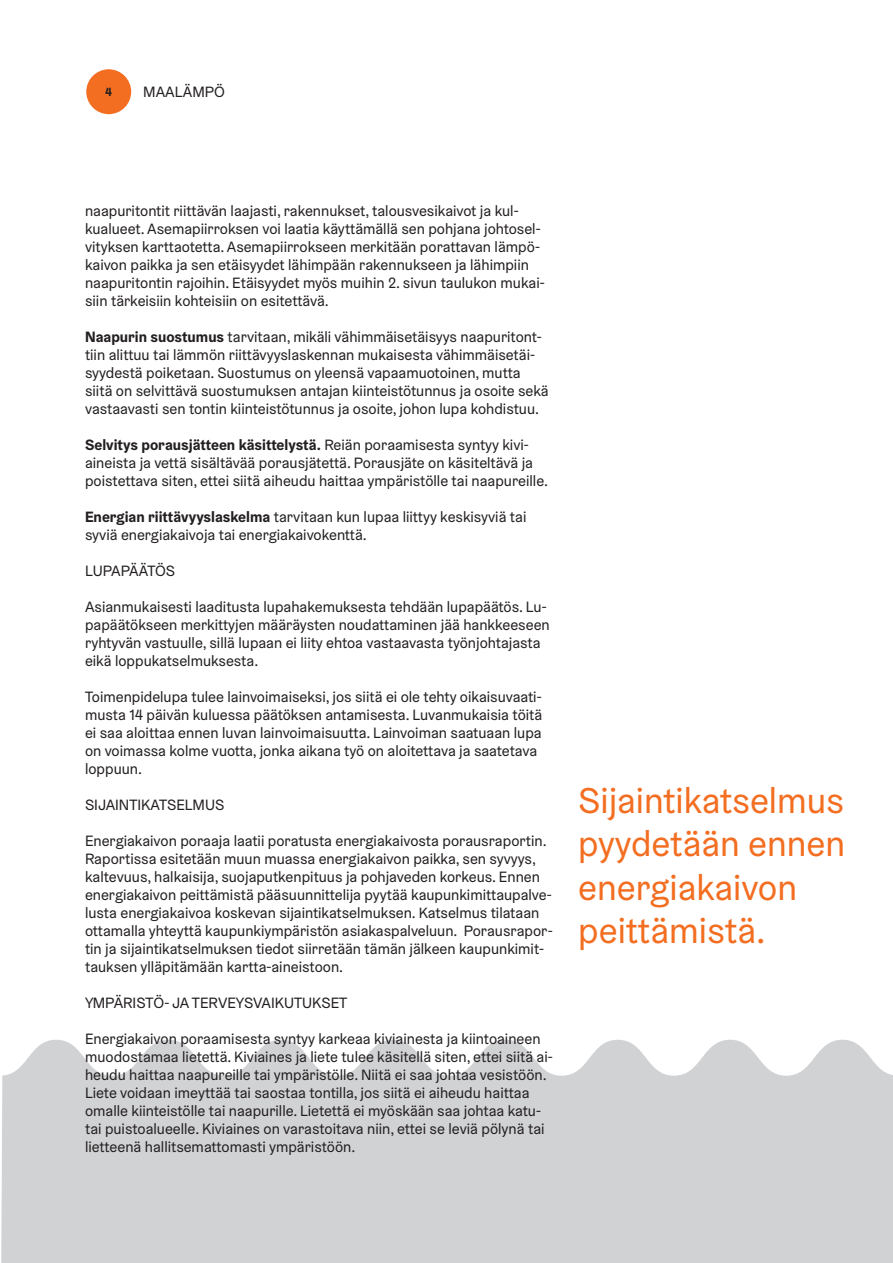
<style>
.page{position:relative;width:893px;height:1263px;background:#fff}
.page>*{position:absolute;margin:0;border:0;box-sizing:border-box;transform-origin:0 0}
.t1{font:36px/43.2px "Helsinki Grotesk";color:#f36e21}
.Leipis_Helsinki_Grts{font:15px/18px "Helsinki Grotesk";color:#231f20}
.t2{font:700 12px "Helsinki Grotesk";color:#231f20}
.s1{font-weight:700}
</style>
<div class="page">
<svg style="left:1px;top:1040px;width:892px;height:223px;background:#d4d5d7"></svg>
<div style="left:86px;top:69px;width:45px;height:45px;background:#f36e21;border-radius:50%"></div>
<p class="t2" style="left:105px;top:84px;width:8px">4</p>
<p class="Leipis_Helsinki_Grts" style="left:143px;top:83px;width:83px">MAALÄMPÖ</p>
<p class="Leipis_Helsinki_Grts" style="left:85px;top:202px;width:461px">naapuritontit riittävän laajasti, rakennukset, talousvesikaivot ja kul&shy;kualueet. Asemapiirroksen voi laatia käyttämällä sen pohjana johtosel&shy;vityksen karttaotetta. Asemapiirrokseen merkitään porattavan lämpö&shy;kaivon paikka ja sen etäisyydet lähimpään rakennukseen ja lähimpiin naapuritontin rajoihin. Etäisyydet myös muihin 2. sivun taulukon mukai&shy;siin tärkeisiin kohteisiin on esitettävä.</p>
<p class="Leipis_Helsinki_Grts" style="left:85px;top:328px;width:465px"><span class="s1">Naapurin suostumus</span> tarvitaan, mikäli vähimmäisetäisyys naapuritont&shy;tiin alittuu tai lämmön riittävyyslaskennan mukaisesta vähimmäisetäi&shy;syydestä poiketaan. Suostumus on yleensä vapaamuotoinen, mutta siitä on selvittävä suostumuksen antajan kiinteistötunnus ja osoite sekä vastaavasti sen tontin kiinteistötunnus ja osoite, johon lupa kohdistuu.</p>
<p class="Leipis_Helsinki_Grts" style="left:85px;top:436px;width:465px"><span class="s1">Selvitys porausjätteen käsittelystä.</span> Reiän poraamisesta syntyy kivi&shy;aineista ja vettä sisältävää porausjätettä. Porausjäte on käsiteltävä ja poistettava siten, ettei siitä aiheudu haittaa ympäristölle tai naapureille.</p>
<p class="Leipis_Helsinki_Grts" style="left:85px;top:508px;width:443px"><span class="s1">Energian riittävyyslaskelma</span> tarvitaan kun lupaa liittyy keskisyviä tai syviä energiakaivoja tai energiakaivokenttä.</p>
<p class="Leipis_Helsinki_Grts" style="left:85px;top:562px;width:92px">LUPAPÄÄTÖS</p>
<p class="Leipis_Helsinki_Grts" style="left:85px;top:598px;width:466px">Asianmukaisesti laaditusta lupahakemuksesta tehdään lupapäätös. Lu&shy;papäätökseen merkittyjen määräysten noudattaminen jää hankkeeseen ryhtyvän vastuulle, sillä lupaan ei liity ehtoa vastaavasta työnjohtajasta eikä loppukatselmuksesta.</p>
<p class="Leipis_Helsinki_Grts" style="left:85px;top:688px;width:459px">Toimenpidelupa tulee lainvoimaiseksi, jos siitä ei ole tehty oikaisuvaati&shy;musta 14 päivän kuluessa päätöksen antamisesta. Luvanmukaisia töitä ei saa aloittaa ennen luvan lainvoimaisuutta. Lainvoiman saatuaan lupa on voimassa kolme vuotta, jonka aikana työ on aloitettava ja saatetava loppuun.</p>
<p class="Leipis_Helsinki_Grts" style="left:85px;top:796px;width:141px">SIJAINTIKATSELMUS</p>
<p class="Leipis_Helsinki_Grts" style="left:85px;top:832px;width:469px">Energiakaivon poraaja laatii poratusta energiakaivosta porausraportin.<br>Raportissa esitetään muun muassa energiakaivon paikka, sen syvyys, kaltevuus, halkaisija, suojaputkenpituus ja pohjaveden korkeus. Ennen energiakaivon peittämistä pääsuunnittelija pyytää kaupunkimittaupalve&shy;lusta energiakaivoa koskevan sijaintikatselmuksen. Katselmus tilataan ottamalla yhteyttä kaupunkiympäristön asiakaspalveluun. Porausrapor&shy;tin ja sijaintikatselmuksen tiedot siirretään tämän jälkeen kaupunkimit&shy;tauksen ylläpitämään kartta-aineistoon.</p>
<p class="Leipis_Helsinki_Grts" style="left:85px;top:994px;width:264px">YMPÄRISTÖ- JA TERVEYSVAIKUTUKSET</p>
<p class="Leipis_Helsinki_Grts" style="left:85px;top:1030px;width:469px">Energiakaivon poraamisesta syntyy karkeaa kiviainesta ja kiintoaineen muodostamaa lietettä. Kiviaines ja liete tulee käsitellä siten, ettei siitä ai&shy;heudu haittaa naapureille tai ympäristölle. Niitä ei saa johtaa vesistöön.<br>Liete voidaan imeyttää tai saostaa tontilla, jos siitä ei aiheudu haittaa omalle kiinteistölle tai naapurille. Lietettä ei myöskään saa johtaa katu&shy;tai puistoalueelle. Kiviaines on varastoitava niin, ettei se leviä pölynä tai lietteenä hallitsemattomasti ympäristöön.</p>
<p class="t1" style="left:578px;top:779px;width:268px">Sijaintikatselmus pyydetään ennen energiakaivon peittämistä.</p>
</div>
